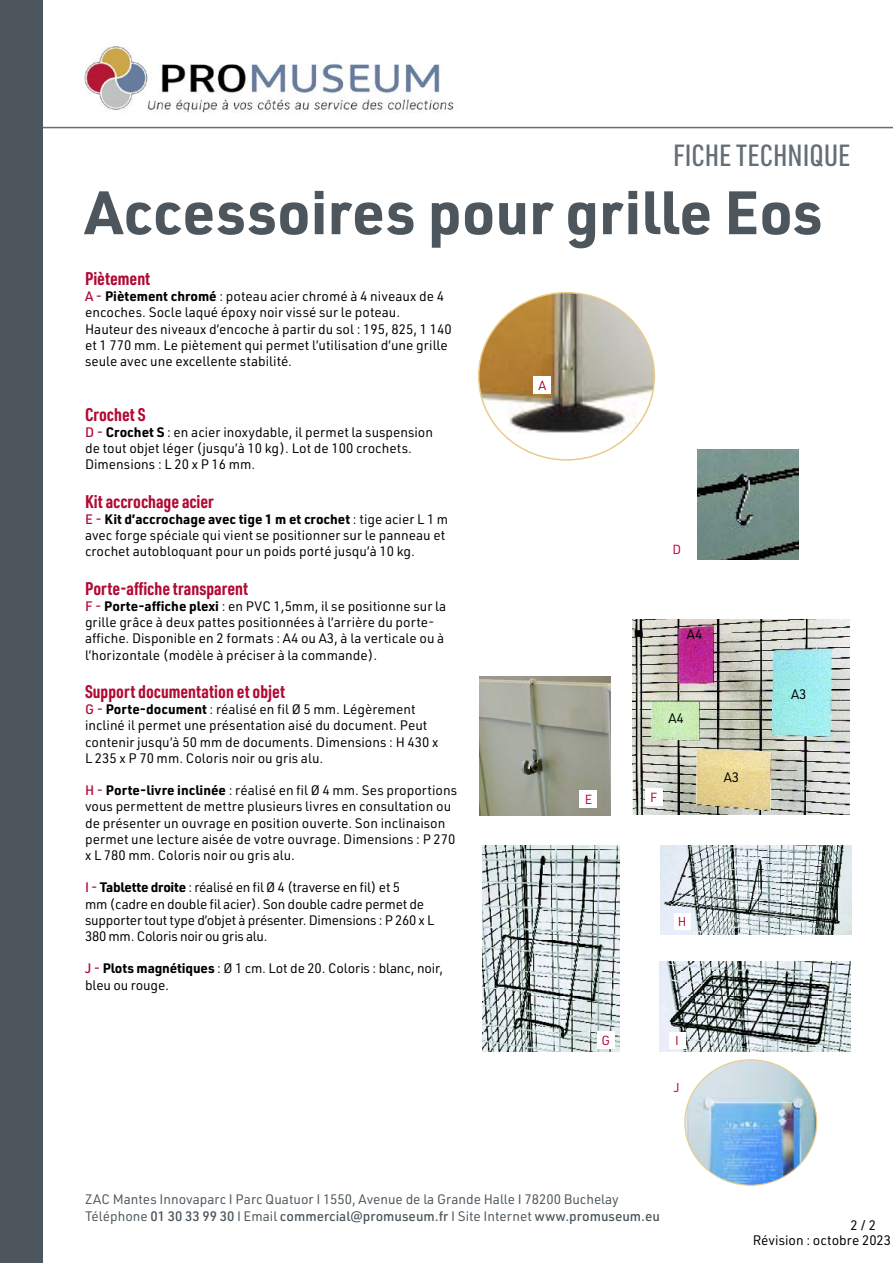
<style>
.page{position:relative;width:893px;height:1263px;background:#fff}
.page>*{position:absolute;margin:0;border:0;box-sizing:border-box;transform-origin:0 0}
.t1{font:700 60px "URWDIN";color:#4c565c}
.t2{font:500 30px "URWDIN Cond";color:#636e75}
.t3{font:700 18px "URWDIN Cond";color:#b10933}
.t4{font:13.5px/16.2px "URWDIN";color:#000}
.t5{font:13.5px/16.2px "URWDIN";letter-spacing:-.02em;color:#000}
.t6{font:13.5px/16.2px "URWDIN";color:#4c565c}
.t7{font:12.9px "URWDIN";color:#b10933}
.t8{font:12.6px "URWDIN";color:#b10933}
.s1{font-weight:500;color:#b10933}
.s2{font-weight:700}
.s3{font-weight:500}
</style>
<div class="page">
<hr style="left:21px;top:127px;width:872px;height:1px;background:#636e75">
<img style="left:84px;top:42px;width:370px;height:71px">
<div style="left:0;top:0;width:43px;height:1263px;background:#4c565c"></div>
<img style="left:632px;top:619px;width:217px;height:196px">
<img style="left:697px;top:449px;width:101px;height:111px">
<img style="left:479px;top:293px;width:175px;height:165px">
<img style="left:479px;top:676px;width:132px;height:140px">
<img style="left:482px;top:845px;width:138px;height:207px">
<div style="left:597px;top:1031px;width:17px;height:18px;background:#fff"></div>
<img style="left:661px;top:845px;width:191px;height:90px">
<div style="left:674px;top:913px;width:17px;height:17px;background:#fff"></div>
<img style="left:659px;top:962px;width:191px;height:90px">
<div style="left:669px;top:1032px;width:17px;height:16px;background:#fff"></div>
<div style="left:534px;top:376px;width:17px;height:17px;background:#fff"></div>
<div style="left:645px;top:789px;width:17px;height:17px;background:#fff"></div>
<div style="left:580px;top:791px;width:17px;height:17px;background:#fff"></div>
<img style="left:686px;top:1060px;width:131px;height:125px">
<h2 class="t2" style="left:673px;top:135px;width:179px">FICHE TECHNIQUE</h2>
<h1 class="t1" style="left:85px;top:171px;width:739px">Accessoires pour grille Eos</h1>
<h3 class="t3" style="left:85px;top:266px;width:67px">Piètement</h3>
<p class="t4" style="left:85px;top:288px;width:368px"><span class="s1">A -</span> <span class="s2">Piètement chromé</span> : poteau acier chromé à 4 niveaux de 4 encoches. Socle laqué époxy noir vissé sur le poteau.<br>Hauteur des niveaux d’encoche à partir du sol : 195, 825, 1 140 et 1 770 mm. Le piètement qui permet l’utilisation d’une grille seule avec une excellente stabilité.</p>
<h3 class="t3" style="left:85px;top:402px;width:62px">Crochet S</h3>
<p class="t4" style="left:85px;top:423px;width:350px"><span class="s1">D -</span> <span class="s2">Crochet S</span> : en acier inoxydable, il permet la suspension de tout objet léger (jusqu’à 10 kg). Lot de 100 crochets.<br>Dimensions : L 20 x P 16 mm.</p>
<h3 class="t3" style="left:85px;top:489px;width:130px">Kit accrochage acier</h3>
<p class="t4" style="left:85px;top:511px;width:365px"><span class="s1">E -</span> <span class="s2">Kit d’accrochage avec tige 1 m et crochet</span> : tige acier L 1 m avec forge spéciale qui vient se positionner sur le panneau et crochet autobloquant pour un poids porté jusqu’à 10 kg.</p>
<h3 class="t3" style="left:85px;top:576px;width:165px">Porte-affiche transparent</h3>
<p class="t4" style="left:85px;top:598px;width:363px"><span class="s1">F -</span> <span class="s2">Porte-affiche plexi</span> : en PVC 1,5mm, il se positionne sur la grille grâce à deux pattes positionnées à l’arrière du porte&shy;affiche. Disponible en 2 formats : A4 ou A3, à la verticale ou à l’horizontale (modèle à préciser à la commande).</p>
<h3 class="t3" style="left:85px;top:679px;width:202px">Support documentation et objet</h3>
<p class="t4" style="left:85px;top:701px;width:355px"><span class="s1">G -</span> <span class="s2">Porte-document</span> : réalisé en fil Ø 5 mm. Légèrement incliné il permet une présentation aisé du document. Peut contenir jusqu’à 50 mm de documents. Dimensions : H 430 x L 235 x P 70 mm. Coloris noir ou gris alu.</p>
<p class="t4" style="left:85px;top:782px;width:374px"><span class="s1">H -</span> <span class="s2">Porte-livre inclinée</span> : réalisé en fil Ø 4 mm. Ses proportions vous permettent de mettre plusieurs livres en consultation ou de présenter un ouvrage en position ouverte. Son inclinaison permet une lecture aisée de votre ouvrage. Dimensions : P 270 x L 780 mm. Coloris noir ou gris alu.</p>
<p class="t5" style="left:85px;top:879px;width:351px"><span class="s1">I -</span> <span class="s2">Tablette droite</span> : réalisé en fil Ø 4 (traverse en fil) et 5<br>mm (cadre en double fil acier). Son double cadre permet de supporter tout type d’objet à présenter. Dimensions : P 260 x L 380 mm. Coloris noir ou gris alu.</p>
<p class="t4" style="left:85px;top:960px;width:360px"><span class="s1">J -</span> <span class="s2">Plots magnétiques</span> : Ø 1 cm. Lot de 20. Coloris : blanc, noir, bleu ou rouge.</p>
<p class="t7" style="left:538px;top:376px;width:9px">A</p>
<p class="t7" style="left:673px;top:541px;width:10px">D</p>
<p class="t4" style="left:687px;top:626px;width:17px">A4</p>
<p class="t4" style="left:668px;top:710px;width:17px">A4</p>
<p class="t7" style="left:585px;top:791px;width:9px">E</p>
<p class="t7" style="left:650px;top:789px;width:9px">F</p>
<p class="t4" style="left:724px;top:769px;width:17px">A3</p>
<p class="t7" style="left:601px;top:1032px;width:10px">G</p>
<p class="t8" style="left:678px;top:913px;width:10px">H</p>
<p class="t8" style="left:675px;top:1032px;width:5px">I</p>
<p class="t8" style="left:674px;top:1079px;width:7px">J</p>
<p class="t4" style="left:791px;top:685px;width:17px">A3</p>
<p class="t6" style="left:85px;top:1191px;width:576px">ZAC Mantes Innovaparc I Parc Quatuor I 1550, Avenue de la Grande Halle I 78200 Buchelay<br>Téléphone <span class="s3">01 30 33 99 30</span> I Email <span class="s3">commercial@promuseum.fr</span> I Site Internet <span class="s3">www.promuseum.eu</span></p>
<p class="t4" style="left:753px;top:1217px;width:140px;line-height:14.9px;text-indent:98px">2 / 2<br>Révision : octobre 2023</p>
</div>
